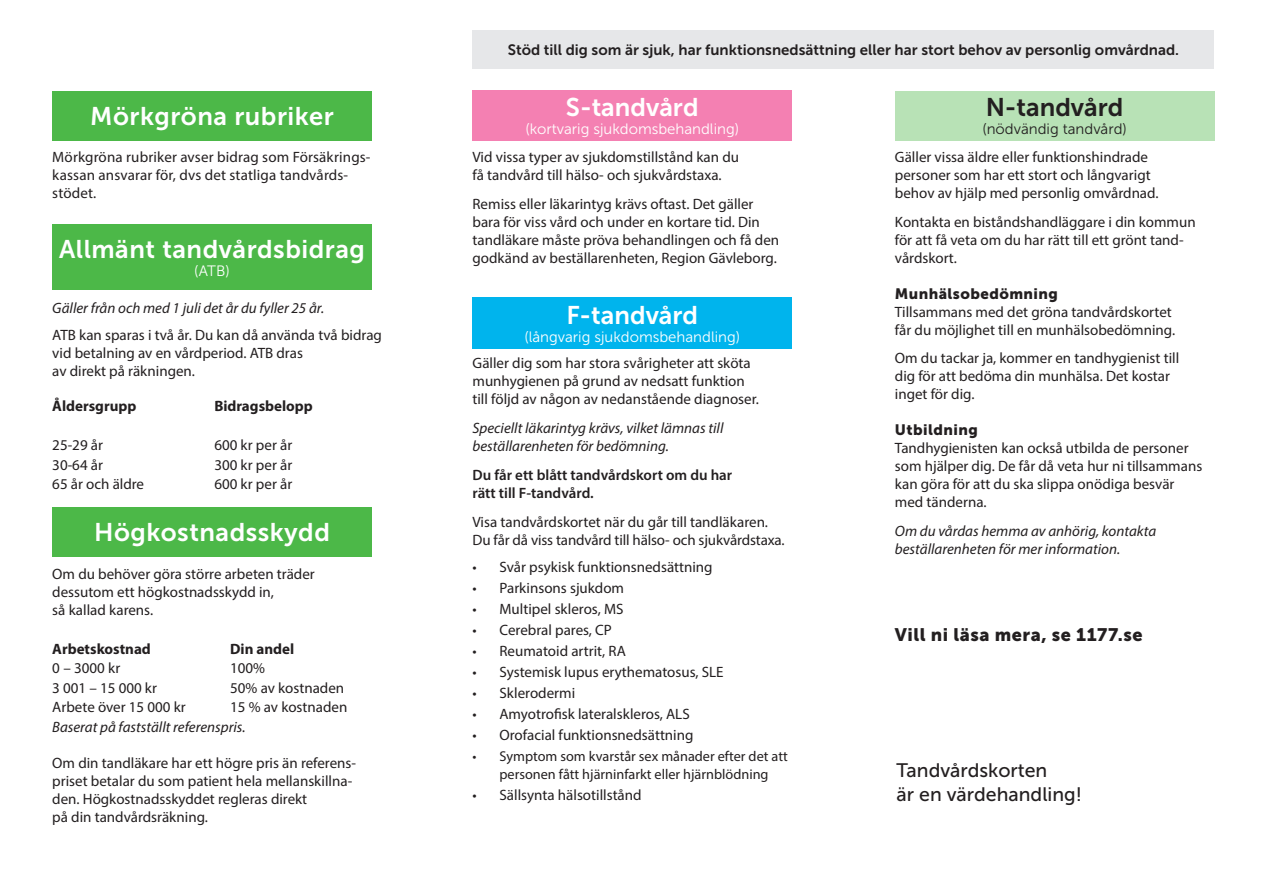
<style>
.page{position:relative;width:1263px;height:893px;background:#fff}
.page>*{position:absolute;margin:0;border:0;box-sizing:border-box;transform-origin:0 0}
.t1{font:25.5px "Museo Sans 700";letter-spacing:.02em;color:#fff}
.t2{font:25.5px "Museo Sans 700";color:#fff}
.t3{font:25.5px "Museo Sans 700";color:#231f20}
.t4{font:19.5px/24px "Museo Sans 500";color:#231f20}
.t5{font:18px "Museo Sans 900";letter-spacing:.03em;color:#231f20}
.t6{font:15px/18px "Myriad Pro";color:#231f20}
.t7{font:italic 15px/18px "Myriad Pro";color:#231f20}
.t8{font:15px "Museo Sans 700";color:#231f20}
.t9{font:15px "Museo Sans 300";color:#fff}
.t10{font:600 15px/18px "Myriad Pro";color:#231f20}
.t11{font:700 15px "Myriad Pro";color:#231f20}
.t12{font:15px "Museo Sans 900";letter-spacing:.03em;color:#231f20}
.t13{font:15px "Museo Sans 300";color:#231f20}
.t14{font:14.25px/18px "Myriad Pro";color:#231f20;text-align:center}
</style>
<div class="page">
<div style="left:895px;top:91px;width:319px;height:50px;background:#b8e2b6"></div>
<div style="left:472px;top:31px;width:742px;height:38px;background:#e6e7e9"></div>
<div style="left:52px;top:91px;width:320px;height:50px;background:#4cb848"></div>
<div style="left:52px;top:224px;width:320px;height:66px;background:#4cb848"></div>
<div style="left:52px;top:507px;width:320px;height:50px;background:#4cb848"></div>
<div style="left:472px;top:90px;width:320px;height:51px;background:#f480b2"></div>
<div style="left:472px;top:298px;width:320px;height:51px;background:#00b4ed"></div>
<h1 class="t1" style="left:90px;top:102px;width:245px">Mörkgröna rubriker</h1>
<p class="t6" style="left:52px;top:148px;width:320px">Mörkgröna rubriker avser bidrag som Försäkrings&shy;kassan ansvarar för, dvs det statliga tandvårds&shy;stödet.</p>
<h1 class="t1" style="left:59px;top:235px;width:307px">Allmänt tandvårdsbidrag</h1>
<p class="t9" style="left:194px;top:262px;width:37px">(ATB)</p>
<p class="t7" style="left:52px;top:298px;width:273px">Gäller från och med 1 juli det år du fyller 25 år.</p>
<p class="t6" style="left:52px;top:325px;width:331px">ATB kan sparas i två år. Du kan då använda två bidrag vid betalning av en vårdperiod. ATB dras<br>av direkt på räkningen.</p>
<p class="t11" style="left:52px;top:396px;width:86px">Åldersgrupp</p>
<p class="t11" style="left:214px;top:396px;width:100px">Bidragsbelopp</p>
<p class="t6" style="left:52px;top:436px;width:52px">25-29 år</p>
<p class="t6" style="left:214px;top:436px;width:79px">600 kr per år</p>
<p class="t6" style="left:52px;top:456px;width:52px">30-64 år</p>
<p class="t6" style="left:214px;top:456px;width:79px">300 kr per år</p>
<p class="t6" style="left:52px;top:475px;width:93px">65 år och äldre</p>
<p class="t6" style="left:214px;top:475px;width:79px">600 kr per år</p>
<h1 class="t1" style="left:94px;top:518px;width:237px">Högkostnadsskydd</h1>
<p class="t6" style="left:52px;top:564px;width:264px">Om du behöver göra större arbeten träder dessutom ett högkostnadsskydd in,<br>så kallad karens.</p>
<p class="t11" style="left:52px;top:639px;width:100px">Arbetskostnad</p>
<p class="t11" style="left:230px;top:639px;width:66px">Din andel</p>
<p class="t6" style="left:52px;top:659px;width:70px">0 – 3000 kr</p>
<p class="t6" style="left:230px;top:659px;width:36px">100%</p>
<p class="t6" style="left:52px;top:678px;width:106px">3 001 – 15 000 kr</p>
<p class="t6" style="left:230px;top:678px;width:115px">50% av kostnaden</p>
<p class="t6" style="left:52px;top:698px;width:135px">Arbete över 15 000 kr</p>
<p class="t6" style="left:230px;top:698px;width:119px">15 % av kostnaden</p>
<p class="t7" style="left:52px;top:717px;width:195px">Baserat på fastställt referenspris.</p>
<p class="t6" style="left:52px;top:753px;width:305px">Om din tandläkare har ett högre pris än referens&shy;priset betalar du som patient hela mellanskillna&shy;den. Högkostnadsskyddet regleras direkt<br>på din tandvårdsräkning.</p>
<p class="t8" style="left:508px;top:42px;width:673px">Stöd till dig som är sjuk, har funktionsnedsättning eller har stort behov av personlig omvårdnad.</p>
<h1 class="t2" style="left:566px;top:93px;width:134px">S-tandvård</h1>
<p class="t9" style="left:525px;top:121px;width:215px">(kortvarig sjukdomsbehandling)</p>
<p class="t6" style="left:472px;top:148px;width:268px">Vid vissa typer av sjukdomstillstånd kan du få tandvård till hälso- och sjukvårdstaxa.</p>
<p class="t6" style="left:472px;top:194px;width:308px">Remiss eller läkarintyg krävs oftast. Det gäller bara för viss vård och under en kortare tid. Din tandläkare måste pröva behandlingen och få den godkänd av beställarenheten, Region Gävleborg.</p>
<h1 class="t2" style="left:566px;top:301px;width:133px">F-tandvård</h1>
<p class="t9" style="left:524px;top:328px;width:217px">(långvarig sjukdomsbehandling)</p>
<p class="t6" style="left:472px;top:354px;width:288px">Gäller dig som har stora svårigheter att sköta munhygienen på grund av nedsatt funktion till följd av någon av nedanstående diagnoser.</p>
<p class="t7" style="left:472px;top:419px;width:252px">Speciellt läkarintyg krävs, vilket lämnas till beställarenheten för bedömning.</p>
<p class="t10" style="left:472px;top:466px;width:261px">Du får ett blått tandvårdskort om du har rätt till F-tandvård.</p>
<p class="t6" style="left:472px;top:513px;width:314px">Visa tandvårdskortet när du går till tandläkaren.<br>Du får då viss tandvård till hälso- och sjukvårdstaxa.</p>
<p class="t6" style="left:472px;top:558px;width:242px">• Svår psykisk funktionsnedsättning</p>
<p class="t6" style="left:472px;top:579px;width:153px">• Parkinsons sjukdom</p>
<p class="t6" style="left:472px;top:600px;width:152px">• Multipel skleros, MS</p>
<p class="t6" style="left:472px;top:621px;width:141px">• Cerebral pares, CP</p>
<p class="t6" style="left:472px;top:642px;width:155px">• Reumatoid artrit, RA</p>
<p class="t6" style="left:472px;top:663px;width:253px">• Systemisk lupus erythematosus, SLE</p>
<p class="t6" style="left:472px;top:684px;width:104px">• Sklerodermi</p>
<p class="t6" style="left:472px;top:705px;width:219px">• Amyotrofisk lateralskleros, ALS</p>
<p class="t6" style="left:472px;top:726px;width:222px">• Orofacial funktionsnedsättning</p>
<p class="t14" style="left:472px;top:747px;width:317px">• Symptom som kvarstår sex månader efter det att personen fått hjärninfarkt eller hjärnblödning</p>
<p class="t6" style="left:472px;top:786px;width:171px">• Sällsynta hälsotillstånd</p>
<h1 class="t3" style="left:986px;top:93px;width:139px">N-tandvård</h1>
<p class="t13" style="left:982px;top:120px;width:146px">(nödvändig tandvård)</p>
<p class="t6" style="left:895px;top:148px;width:265px">Gäller vissa äldre eller funktionshindrade personer som har ett stort och långvarigt behov av hjälp med personlig omvårdnad.</p>
<p class="t6" style="left:895px;top:212px;width:302px">Kontakta en biståndshandläggare i din kommun för att få veta om du har rätt till ett grönt tand&shy;vårdskort.</p>
<p class="t12" style="left:895px;top:285px;width:165px">Munhälsobedömning</p>
<p class="t6" style="left:895px;top:302px;width:282px">Tillsammans med det gröna tandvårdskortet får du möjlighet till en munhälsobedömning.</p>
<p class="t6" style="left:895px;top:349px;width:286px">Om du tackar ja, kommer en tandhygienist till dig för att bedöma din munhälsa. Det kostar inget för dig.</p>
<p class="t12" style="left:895px;top:422px;width:84px">Utbildning</p>
<p class="t6" style="left:895px;top:439px;width:309px">Tandhygienisten kan också utbilda de personer som hjälper dig. De får då veta hur ni tillsammans kan göra för att du ska slippa onödiga besvär med tänderna.</p>
<p class="t7" style="left:895px;top:522px;width:263px">Om du vårdas hemma av anhörig, kontakta beställarenheten för mer information.</p>
<p class="t5" style="left:895px;top:624px;width:249px">Vill ni läsa mera, se 1177.se</p>
<h2 class="t4" style="left:897px;top:758px;width:187px">Tandvårdskorten<br>är en värdehandling!</h2>
</div>
